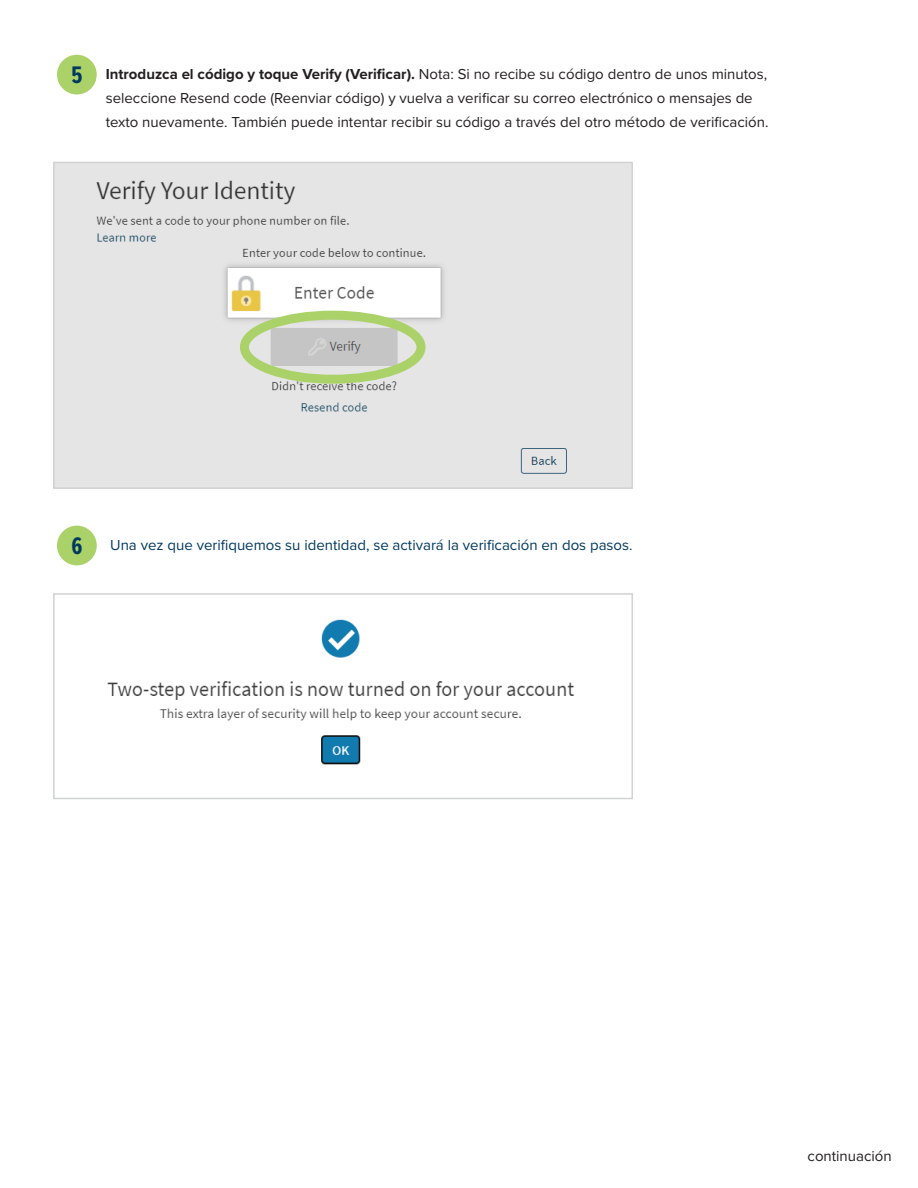
<style>
.page{position:relative;width:918px;height:1188px;background:#fff}
.page>*{position:absolute;margin:0;border:0;box-sizing:border-box;transform-origin:0 0}
.t1{font:700 24.9px "Proxima Nova Ex Cn";color:#00395f}
.t2{font:15px/24px "Proxima Nova";color:#231f20}
.t3{font:15px "Proxima Nova";color:#00395f}
.s1{font-weight:700}
</style>
<div class="page">
<div style="left:57px;top:526px;width:40px;height:39px;background:#abd268;border-radius:50%"></div>
<div style="left:57px;top:55px;width:40px;height:39px;background:#abd268;border-radius:50%"></div>
<img style="left:56px;top:165px;width:574px;height:321px">
<div style="left:53px;top:162px;width:580px;height:327px;border:2px solid #d1d2d4"></div>
<img style="left:107px;top:619px;width:467px;height:146px">
<div style="left:53px;top:593px;width:580px;height:206px;border:2px solid #d1d2d4"></div>
<div style="left:240px;top:311px;width:186px;height:73px;border:9px solid #abd268;border-radius:50%"></div>
<p class="t1" style="left:71px;top:57px;width:13px">5</p>
<p class="t2" style="left:106px;top:62px;width:664px"><span class="s1">Introduzca el código y toque Verify (Verificar).</span> Nota: Si no recibe su código dentro de unos minutos, seleccione Resend code (Reenviar código) y vuelva a verificar su correo electrónico o mensajes de texto nuevamente. También puede intentar recibir su código a través del otro método de verificación.</p>
<p class="t1" style="left:71px;top:527px;width:12px">6</p>
<p class="t3" style="left:110px;top:534px;width:524px">Una vez que verifiquemos su identidad, se activará la verificación en dos pasos.</p>
<p class="t2" style="left:808px;top:1143px;width:86px">continuación</p>
</div>
